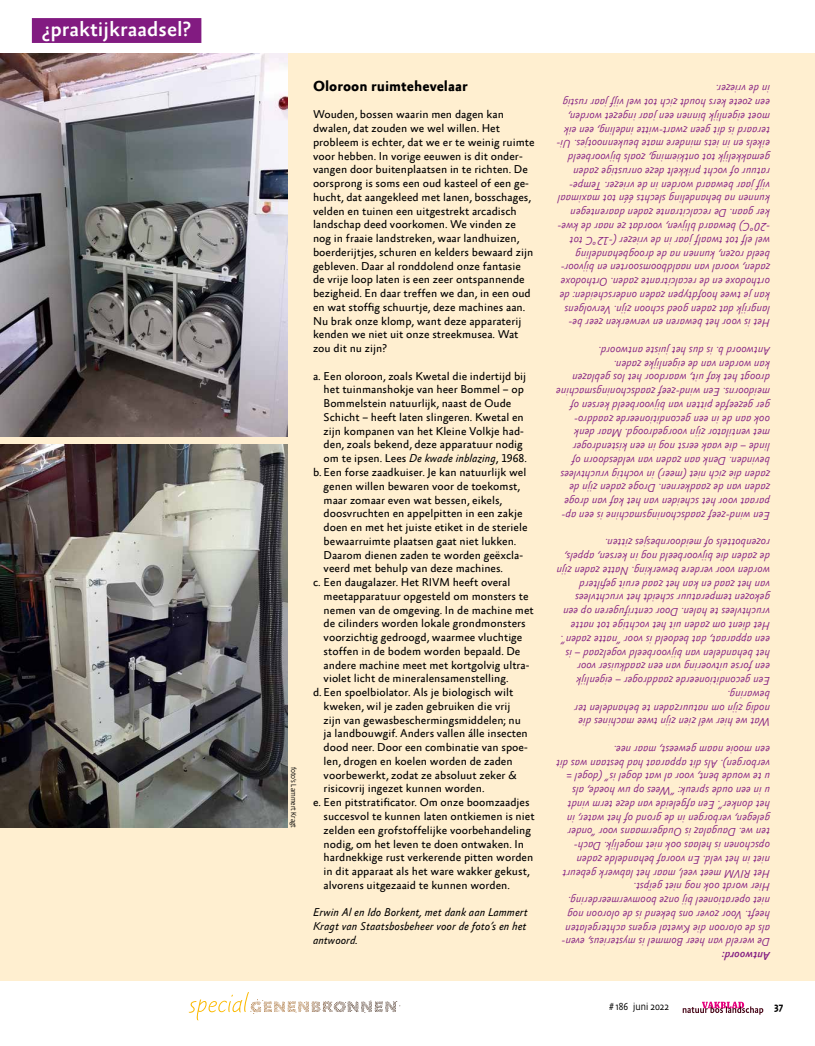
<style>
.page{position:relative;width:815px;height:1046px;background:#fff}
.page>*{position:absolute;margin:0;border:0;box-sizing:border-box;transform-origin:0 0}
.t1{font:500 21px "Absara Sans Offc Pro";color:#fff}
.t2{font:700 15px "Absara Sans Offc Pro";color:#000}
.t3{font:italic 300 11.5px/13.8px "Absara Sans Offc Pro";color:#821b81}
.t4{font:11.5px/13.8px "Absara Sans Offc Pro";color:#000}
.t5{font:italic 11.5px/13.8px "Absara Sans Offc Pro";color:#000;text-align:justify}
.t6{font:italic 500 11.5px "Absara Sans Offc Pro";color:#821b81}
.t7{font:300 10.38px "Absara Sans Headline Pro";color:#000}
.t8{font:500 10.38px "Absara Sans Headline Pro";color:#000}
.t9{font:300 7.5px "Absara Sans Headline Pro";color:#000}
.s1{font-style:italic}
</style>
<div class="page">
<div style="left:0;top:53px;width:815px;height:927px;background:#ffefd0"></div>
<img style="left:0;top:53px;width:287px;height:383px">
<div style="left:32px;top:18px;width:169px;height:25px;background:#821b81"></div>
<img style="left:0;top:444px;width:287px;height:383px">
<svg style="left:683px;top:1001px;width:80px;height:13px"></svg>
<svg style="left:189px;top:992px;width:211px;height:28px"></svg>
<h1 class="t1" style="left:42px;top:18px;width:150px">¿praktijkraadsel?</h1>
<p class="t9" style="left:298px;top:766px;width:63px;rotate:90deg">foto’s Lammert Kragt</p>
<h2 class="t2" style="left:313px;top:77px;width:156px">Oloroon ruimtehevelaar</h2>
<p class="t4" style="left:313px;top:108px;width:223px">Wouden, bossen waarin men dagen kan dwalen, dat zouden we wel willen. Het probleem is echter, dat we er te weinig ruimte voor hebben. In vorige eeuwen is dit onder&shy;vangen door buitenplaatsen in te richten. De oorsprong is soms een oud kasteel of een ge&shy;hucht, dat aangekleed met lanen, bosschages, velden en tuinen een uitgestrekt arcadisch landschap deed voorkomen. We vinden ze nog in fraaie landstreken, waar landhuizen, boerderijtjes, schuren en kelders bewaard zijn gebleven. Daar al ronddolend onze fantasie de vrije loop laten is een zeer ontspannende bezigheid. En daar treffen we dan, in een oud en wat stoffig schuurtje, deze machines aan.<br>Nu brak onze klomp, want deze apparaterij kenden we niet uit onze streekmusea. Wat zou dit nu zijn?</p>
<p class="t4" style="left:313px;top:369px;width:215px">a. Een oloroon, zoals Kwetal die indertijd bij</p>
<p class="t4" style="left:324px;top:383px;width:202px">het tuinmanshokje van heer Bommel – op</p>
<p class="t4" style="left:324px;top:397px;width:189px">Bommelstein natuurlijk, naast de Oude</p>
<p class="t4" style="left:324px;top:411px;width:202px">Schicht – heeft laten slingeren. Kwetal en</p>
<p class="t4" style="left:324px;top:424px;width:202px">zijn kompanen van het Kleine Volkje had-</p>
<p class="t4" style="left:324px;top:438px;width:201px">den, zoals bekend, deze apparatuur nodig</p>
<p class="t4" style="left:324px;top:452px;width:205px">om te ipsen. Lees <span class="s1">De kwade inblazing</span>, 1968.</p>
<p class="t4" style="left:313px;top:466px;width:215px">b. Een forse zaadkuiser. Je kan natuurlijk wel</p>
<p class="t4" style="left:324px;top:479px;width:198px">genen willen bewaren voor de toekomst,</p>
<p class="t4" style="left:324px;top:493px;width:180px">maar zomaar even wat bessen, eikels,</p>
<p class="t4" style="left:324px;top:507px;width:200px">doosvruchten en appelpitten in een zakje</p>
<p class="t4" style="left:324px;top:521px;width:205px">doen en met het juiste etiket in de steriele</p>
<p class="t4" style="left:324px;top:534px;width:194px">bewaarruimte plaatsen gaat niet lukken.</p>
<p class="t4" style="left:324px;top:548px;width:201px">Daarom dienen zaden te worden geëxcla-</p>
<p class="t4" style="left:324px;top:562px;width:181px">veerd met behulp van deze machines.</p>
<p class="t4" style="left:313px;top:576px;width:199px">c. Een daugalazer. Het RIVM heeft overal</p>
<p class="t4" style="left:324px;top:589px;width:207px">meetapparatuur opgesteld om monsters te</p>
<p class="t4" style="left:324px;top:603px;width:212px">nemen van de omgeving. In de machine met</p>
<p class="t4" style="left:324px;top:617px;width:204px">de cilinders worden lokale grondmonsters</p>
<p class="t4" style="left:324px;top:631px;width:200px">voorzichtig gedroogd, waarmee vluchtige</p>
<p class="t4" style="left:324px;top:644px;width:198px">stoffen in de bodem worden bepaald. De</p>
<p class="t4" style="left:324px;top:658px;width:207px">andere machine meet met kortgolvig ultra-</p>
<p class="t4" style="left:324px;top:672px;width:186px">violet licht de mineralensamenstelling.</p>
<p class="t4" style="left:313px;top:686px;width:202px">d. Een spoelbiolator. Als je biologisch wilt</p>
<p class="t4" style="left:324px;top:699px;width:188px">kweken, wil je zaden gebruiken die vrij</p>
<p class="t4" style="left:324px;top:713px;width:199px">zijn van gewasbeschermingsmiddelen; nu</p>
<p class="t4" style="left:324px;top:727px;width:206px">ja landbouwgif. Anders vallen álle insecten</p>
<p class="t4" style="left:324px;top:741px;width:206px">dood neer. Door een combinatie van spoe-</p>
<p class="t4" style="left:324px;top:754px;width:191px">len, drogen en koelen worden de zaden</p>
<p class="t4" style="left:324px;top:768px;width:195px">voorbewerkt, zodat ze absoluut zeker &amp;</p>
<p class="t4" style="left:324px;top:782px;width:162px">risicovrij ingezet kunnen worden.</p>
<p class="t4" style="left:313px;top:796px;width:218px">e. Een pitstratificator. Om onze boomzaadjes</p>
<p class="t4" style="left:324px;top:809px;width:212px">succesvol te kunnen laten ontkiemen is niet</p>
<p class="t4" style="left:324px;top:823px;width:209px">zelden een grofstoffelijke voorbehandeling</p>
<p class="t4" style="left:324px;top:837px;width:202px">nodig, om het leven te doen ontwaken. In</p>
<p class="t4" style="left:324px;top:851px;width:211px">hardnekkige rust verkerende pitten worden</p>
<p class="t4" style="left:324px;top:864px;width:207px">in dit apparaat als het ware wakker gekust,</p>
<p class="t4" style="left:324px;top:878px;width:188px">alvorens uitgezaaid te kunnen worden.</p>
<p class="t5" style="left:313px;top:906px;width:216px">Erwin Al en Ido Borkent, met dank aan Lammert Kragt van Staatsbosbeheer voor de foto’s en het antwoord.</p>
<p class="t3" style="left:770px;top:329px;width:215px;rotate:-180deg">Het is voor het bewaren en verwerken zeer be&shy;langrijk dat zaden goed schoon zijn. Vervolgens kan je twee hoofdtypen zaden onderscheiden: de orthodoxe en de recalcitrante zaden. Orthodoxe zaden, vooral van naaldboomsoorten en bijvoor&shy;beeld rozen, kunnen na de droogbehandeling<br>wel elf tot twaalf jaar in de vriezer (-12ºC tot -20ºC) bewaard blijven, voordat ze naar de kwe&shy;ker gaan. De recalcitrante zaden daarentegen kunnen na behandeling slechts één tot maximaal vijf jaar bewaard worden in de vriezer. Tempe&shy;ratuur of vocht prikkelt deze onrustige zaden gemakkelijk tot ontkieming, zoals bijvoorbeeld eikels en in iets mindere mate beukennootjes. Ui&shy;teraard is dit geen zwart-witte indeling, een eik moet eigenlijk binnen een jaar ingezet worden, een zoete kers houdt zich tot wel vijf jaar rustig in de vriezer.</p>
<p class="t3" style="left:770px;top:522px;width:215px;rotate:-180deg">Een wind-zeef zaadschoningsmachine is een ap&shy;paraat voor het scheiden van het kaf van droge zaden van de zaadkernen. Droge zaden zijn de zaden die zich niet (meer) in vochtig vruchtvlees bevinden. Denk aan zaden van veldesdoorn of linde – die vaak eerst nog in een kistendroger met ventilator zijn voorgedroogd. Maar denk ook aan de in een geconditioneerde zaaddro-<br>ger gezeefde pitten van bijvoorbeeld kersen of meidoorns. Een wind-zeef zaadschoningsmachine droogt het kaf uit, waardoor het los geblazen kan worden van de eigenlijke zaden.<br>Antwoord b. is dus het juiste antwoord.</p>
<p class="t3" style="left:770px;top:728px;width:215px;rotate:-180deg">Wat we hier wél zien zijn twee machines die nodig zijn om natuurzaden te behandelen ter bewaring.<br>Een geconditioneerde zaaddroger – eigenlijk<br>een forse uitvoering van een zaadkuiser voor<br>het behandelen van bijvoorbeeld vogelzaad – is een apparaat, dat bedoeld is voor “natte zaden”.<br>Het dient om zaden uit het vochtige tot natte vruchtvlees te halen. Door centrifugeren op een gekozen temperatuur scheidt het vruchtvlees<br>van het zaad en kan het zaad eruit gefilterd worden voor verdere bewerking. Natte zaden zijn de zaden die bijvoorbeeld nog in kersen, appels, rozenbottels of meidoornbesjes zitten.</p>
<p class="t3" style="left:770px;top:948px;width:215px;rotate:-180deg">De wereld van heer Bommel is mysterieus, even&shy;als de oloroon die Kwetal ergens achtergelaten heeft. Voor zover ons bekend is de oloroon nog niet operationeel bij onze boomvermeerdering.<br>Hier wordt ook nog niet geïpst.<br>Het RIVM meet veel, maar het labwerk gebeurt niet in het veld. En vooraf behandelde zaden opschonen is helaas ook niet mogelijk. Dach-<br>ten we. Daugalaz is Oudgermaans voor “onder gelegen, verborgen in de grond of het water, in het donker”. Een afgeleide van deze term vindt<br>u in een oude spreuk: “Wees op uw hoede, als<br>u te woude bent, voor al wat dogel is” (dogel = verborgen). Als dit apparaat had bestaan was dit een mooie naam geweest, maar nee.</p>
<p class="t6" style="left:770px;top:962px;width:49px;rotate:-180deg">Antwoord:</p>
<p class="t7" style="left:609px;top:999px;width:61px"># 186 juni 2022</p>
<p class="t8" style="left:774px;top:999px;width:11px">37</p>
</div>
